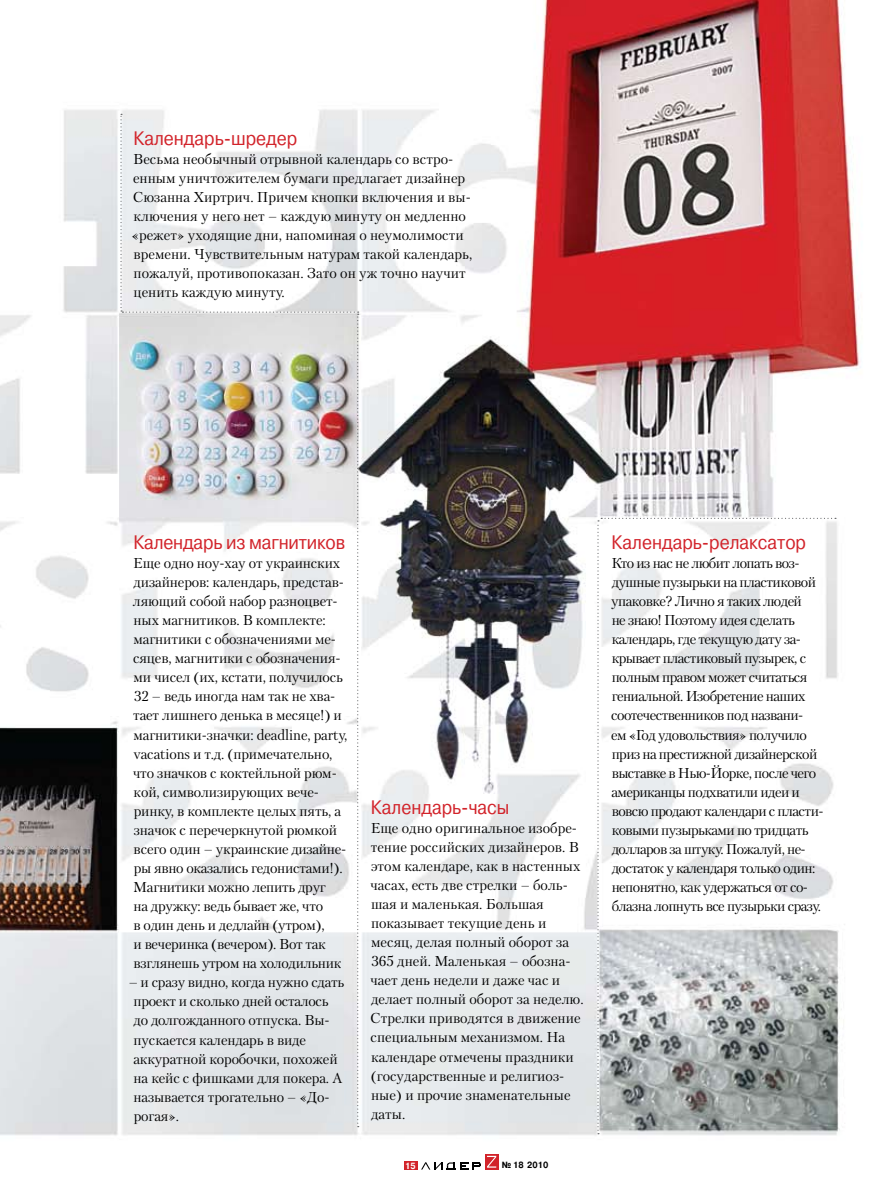
<style>
.page{position:relative;width:893px;height:1191px;background:#fff}
.page>*{position:absolute;margin:0;border:0;box-sizing:border-box;transform-origin:0 0}
.t1{font:19.5px "Pragmatica C";color:#d2232a;scale:.9 1}
.t2{font:14.25px/19px "Petersburg C";letter-spacing:-.01em;color:#000}
.t3{font:14.25px/19px "Petersburg C";letter-spacing:-.04em;color:#000}
.t4{font:700 9px "Pragmatica C";color:#000;scale:.9 1}
.t5{font:700 9px "Pragmatica C";color:#fff;scale:.9 1}
</style>
<div class="page">
<img style="left:0;top:0;width:860px;height:1170px">
<svg style="left:597px;top:518px;width:239px;height:616px"></svg>
<svg style="left:120px;top:114px;width:239px;height:1013px"></svg>
<svg style="left:421px;top:1162px;width:60px;height:7px"></svg>
<div style="left:404px;top:1161px;width:14px;height:8px;background:#d2232a"></div>
<svg style="left:485px;top:1153px;width:13px;height:16px"></svg>
<svg style="left:487px;top:1155px;width:9px;height:12px"></svg>
<h1 class="t1" style="left:133px;top:128px;width:184px">Календарь-шредер</h1>
<p class="t2" style="left:132px;top:149px;width:342px">Весьма необычный отрывной календарь со встро&shy;енным уничтожителем бумаги предлагает дизайнер Сюзанна Хиртрич. Причем кнопки включения и вы&shy;ключения у него нет – каждую минуту он медленно «режет» уходящие дни, напоминая о неумолимости времени. Чувствительным натурам такой календарь, пожалуй, противопоказан. Зато он уж точно научит ценить каждую минуту.</p>
<h1 class="t1" style="left:133px;top:532px;width:237px">Календарь из магнитиков</h1>
<p class="t2" style="left:133px;top:553px;width:216px">Еще одно ноу-хау от украинских дизайнеров: календарь, представ&shy;ляющий собой набор разноцвет&shy;ных магнитиков. В комплекте: магнитики с обозначениями ме&shy;сяцев, магнитики с обозначения&shy;ми чисел (их, кстати, получилось<br>32 – ведь иногда нам так не хва&shy;тает лишнего денька в месяце!) и магнитики-значки: deadline, party, vacations и т.д. (примечательно, что значков с коктейльной рюм&shy;кой, символизирующих вече&shy;ринку, в комплекте целых пять, а значок с перечеркнутой рюмкой всего один – украинские дизайне&shy;ры явно оказались гедонистами!).<br>Магнитики можно лепить друг<br>на дружку: ведь бывает же, что<br>в один день и дедлайн (утром),<br>и вечеринка (вечером). Вот так взглянешь утром на холодильник</p>
<p class="t2" style="left:133px;top:972px;width:213px;text-indent:-5px">– и сразу видно, когда нужно сдать проект и сколько дней осталось до долгожданного отпуска. Вы&shy;пускается календарь в виде аккуратной коробочки, похожей на кейс с фишками для покера. А называется трогательно – «До&shy;рогая».</p>
<h1 class="t1" style="left:371px;top:796px;width:155px">Календарь-часы</h1>
<p class="t2" style="left:370px;top:818px;width:215px">Еще одно оригинальное изобре&shy;тение российских дизайнеров. В этом календаре, как в настенных часах, есть две стрелки – боль&shy;шая и маленькая. Большая показывает текущие день и месяц, делая полный оборот за<br>365 дней. Маленькая – обозна&shy;чает день недели и даже час и делает полный оборот за неделю.<br>Стрелки приводятся в движение специальным механизмом. На календаре отмечены праздники (государственные и религиоз&shy;ные) и прочие знаменательные даты.</p>
<p class="t5" style="left:405px;top:1160px;width:13px">15</p>
<p class="t4" style="left:502px;top:1160px;width:53px">№ 18 2010</p>
<h1 class="t1" style="left:611px;top:532px;width:218px">Календарь-релаксатор</h1>
<p class="t3" style="left:611px;top:553px;width:214px">Кто из нас не любит лопать воз&shy;душные пузырьки на пластиковой упаковке? Лично я таких людей<br>не знаю! Поэтому идея сделать календарь, где текущую дату за&shy;крывает пластиковый пузырек, с полным правом может считаться гениальной. Изобретение наших соотечественников под названи-<br>ем «Год удовольствия» получило приз на престижной дизайнерской выставке в Нью-Йорке, после чего американцы подхватили идеи и вовсю продают календари с пласти&shy;ковыми пузырьками по тридцать долларов за штуку. Пожалуй, не&shy;достаток у календаря только один: непонятно, как удержаться от со&shy;блазна лопнуть все пузырьки сразу.</p>
</div>
